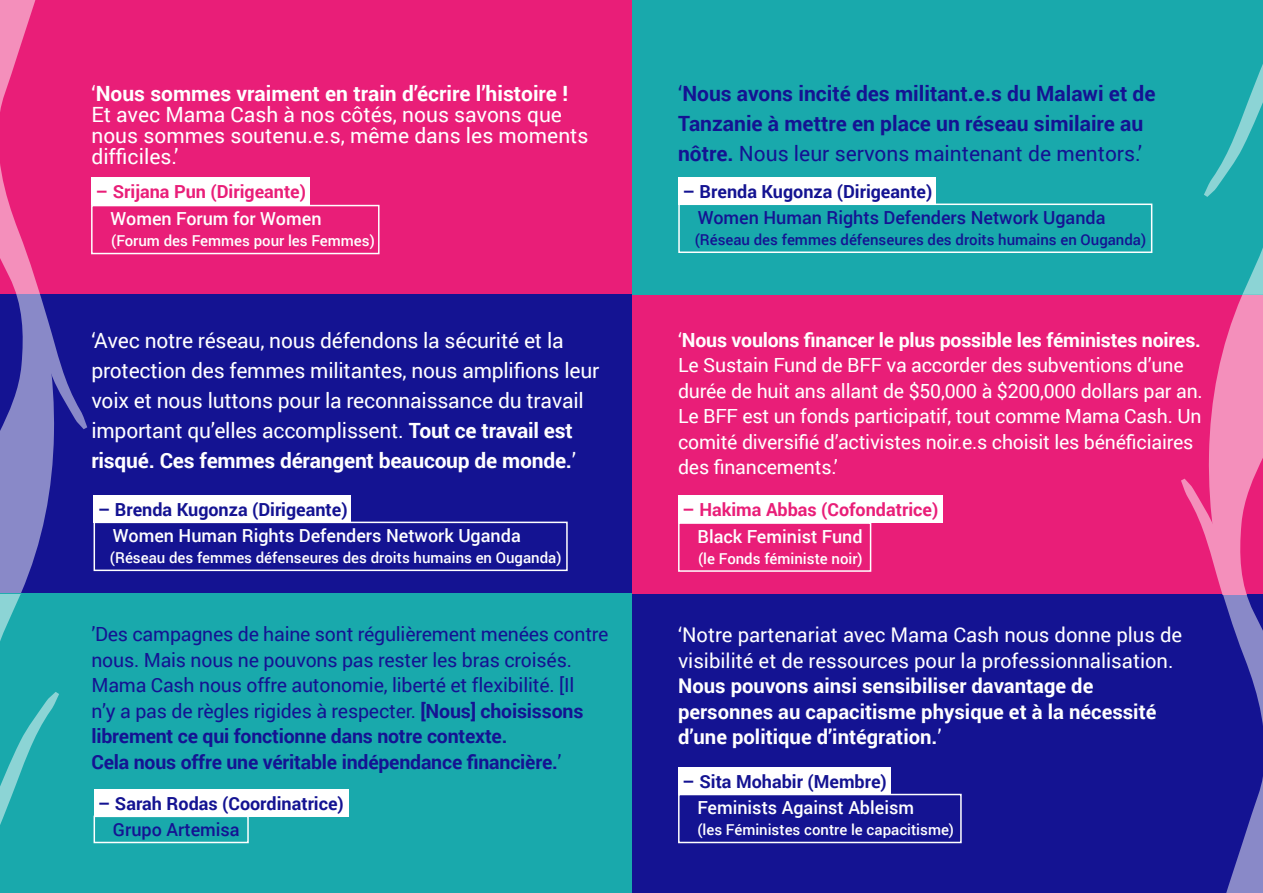
<style>
.page{position:relative;width:1263px;height:893px;background:#fff}
.page>*{position:absolute;margin:0;border:0;box-sizing:border-box;transform-origin:0 0}
.t1{font:21px/30px "Roboto";letter-spacing:-.01em;color:#fff}
.t2{font:700 21px/30px "Roboto";color:#141392}
.t3{font:700 20.25px/25.5px "Roboto";color:#fff}
.t4{font:20.25px/25.5px "Roboto";color:#fff}
.t5{font:19.5px/25.5px "Roboto";letter-spacing:-.01em;color:#141392}
.t6{font:19.5px/25.5px "Roboto";letter-spacing:-.01em;color:#fff}
.t7{font:700 18px "Roboto";color:#141392}
.t8{font:500 18px "Roboto";color:#fff}
.t9{font:500 18px "Roboto";color:#141392}
.t10{font:700 18px "Roboto";color:#e91e78}
.t11{font:500 15px "Roboto";color:#fff}
.t12{font:500 15px "Roboto";color:#141392}
.s1{font-weight:700}
.s2{font-weight:400}
</style>
<div class="page">
<div style="left:631px;top:591px;width:632px;height:302px;background:#141392"></div>
<div style="left:631px;top:293px;width:632px;height:301px;background:#e91e78"></div>
<div style="left:631px;top:0;width:632px;height:295px;background:#19a9ac"></div>
<svg style="left:1181px;top:64px;width:82px;height:829px"></svg>
<div style="left:0;top:0;width:631px;height:298px;background:#e91e78"></div>
<div style="left:0;top:294px;width:631px;height:301px;background:#141392"></div>
<div style="left:0;top:594px;width:631px;height:299px;background:#19a9ac"></div>
<svg style="left:0;top:0;width:87px;height:825px"></svg>
<div style="left:91px;top:178px;width:219px;height:27px;background:#fff"></div>
<div style="left:91px;top:205px;width:288px;height:49px;border:2px solid #fff"></div>
<div style="left:678px;top:495px;width:264px;height:28px;background:#fff"></div>
<div style="left:678px;top:522px;width:193px;height:50px;border:2px solid #fff"></div>
<div style="left:94px;top:495px;width:257px;height:28px;background:#fff"></div>
<div style="left:94px;top:522px;width:474px;height:49px;border:2px solid #fff"></div>
<div style="left:94px;top:789px;width:254px;height:28px;background:#fff"></div>
<div style="left:94px;top:816px;width:155px;height:27px;border:2px solid #fff"></div>
<div style="left:678px;top:767px;width:213px;height:28px;background:#fff"></div>
<div style="left:678px;top:794px;width:284px;height:49px;border:2px solid #fff"></div>
<div style="left:678px;top:177px;width:258px;height:28px;background:#fff"></div>
<div style="left:678px;top:204px;width:474px;height:49px;border:2px solid #fff"></div>
<p class="t1" style="left:91px;top:82px;width:499px;line-height:21px">‘<span class="s1">Nous sommes vraiment en train d’écrire l’histoire !<br></span>Et avec Mama Cash à nos côtés, nous savons que nous sommes soutenu.e.s, même dans les moments difficiles.’</p>
<p class="t2" style="left:678px;top:77px;width:479px"><span class="s2">‘</span>Nous avons incité des militant.e.s du Malawi et de<br>Tanzanie à mettre en place un réseau similaire au nôtre. <span class="s2">Nous leur servons maintenant de mentors.’</span></p>
<p class="t10" style="left:96px;top:179px;width:212px">– Srijana Pun (Dirigeante)</p>
<p class="t8" style="left:110px;top:206px;width:212px">Women Forum for Women</p>
<p class="t11" style="left:111px;top:230px;width:265px">(Forum des Femmes pour les Femmes)</p>
<p class="t1" style="left:91px;top:325px;width:509px">‘Avec notre réseau, nous défendons la sécurité et la protection des femmes militantes, nous amplifions leur voix et nous luttons pour la reconnaissance du travail important qu’elles accomplissent. <span class="s1">Tout ce travail est risqué. Ces femmes dérangent beaucoup de monde.</span>’</p>
<p class="t7" style="left:98px;top:497px;width:251px">– Brenda Kugonza (Dirigeante)</p>
<p class="t8" style="left:113px;top:523px;width:409px">Women Human Rights Defenders Network Uganda</p>
<p class="t11" style="left:110px;top:547px;width:453px">(Réseau des femmes défenseures des droits humains en Ouganda)</p>
<p class="t5" style="left:91px;top:621px;width:519px">’Des campagnes de haine sont régulièrement menées contre nous. Mais nous ne pouvons pas rester les bras croisés.<br>Mama Cash nous offre autonomie, liberté et flexibilité. [Il<br>n’y a pas de règles rigides à respecter. <span class="s1">[Nous] choisissons librement ce qui fonctionne dans notre contexte.<br>Cela nous offre une véritable indépendance financière.</span>’</p>
<p class="t7" style="left:98px;top:791px;width:247px">– Sarah Rodas (Coordinatrice)</p>
<p class="t9" style="left:113px;top:817px;width:128px">Grupo Artemisa</p>
<p class="t7" style="left:683px;top:179px;width:251px">– Brenda Kugonza (Dirigeante)</p>
<p class="t9" style="left:698px;top:205px;width:409px">Women Human Rights Defenders Network Uganda</p>
<p class="t12" style="left:695px;top:229px;width:453px">(Réseau des femmes défenseures des droits humains en Ouganda)</p>
<p class="t6" style="left:678px;top:326px;width:526px">‘<span class="s1">Nous voulons financer le plus possible les féministes noires.<br></span>Le Sustain Fund de BFF va accorder des subventions d’une durée de huit ans allant de $50,000 à $200,000 dollars par an.<br>Le BFF est un fonds participatif, tout comme Mama Cash. Un comité diversifié d’activistes noir.e.s choisit les bénéficiaires des financements.’</p>
<p class="t10" style="left:682px;top:497px;width:257px">– Hakima Abbas (Cofondatrice)</p>
<p class="t8" style="left:697px;top:524px;width:167px">Black Feminist Fund</p>
<p class="t11" style="left:698px;top:548px;width:166px">(le Fonds féministe noir)</p>
<p class="t4" style="left:678px;top:621px;width:506px">‘Notre partenariat avec Mama Cash nous donne plus de visibilité et de ressources pour la professionnalisation.</p>
<p class="t3" style="left:678px;top:672px;width:480px">Nous pouvons ainsi sensibiliser davantage de personnes au capacitisme physique et à la nécessité d’une politique d’intégration.<span class="s2">’</span></p>
<p class="t7" style="left:682px;top:769px;width:206px">– Sita Mohabir (Membre)</p>
<p class="t8" style="left:697px;top:795px;width:218px">Feminists Against Ableism</p>
<p class="t11" style="left:697px;top:819px;width:258px">(les Féministes contre le capacitisme)</p>
</div>
